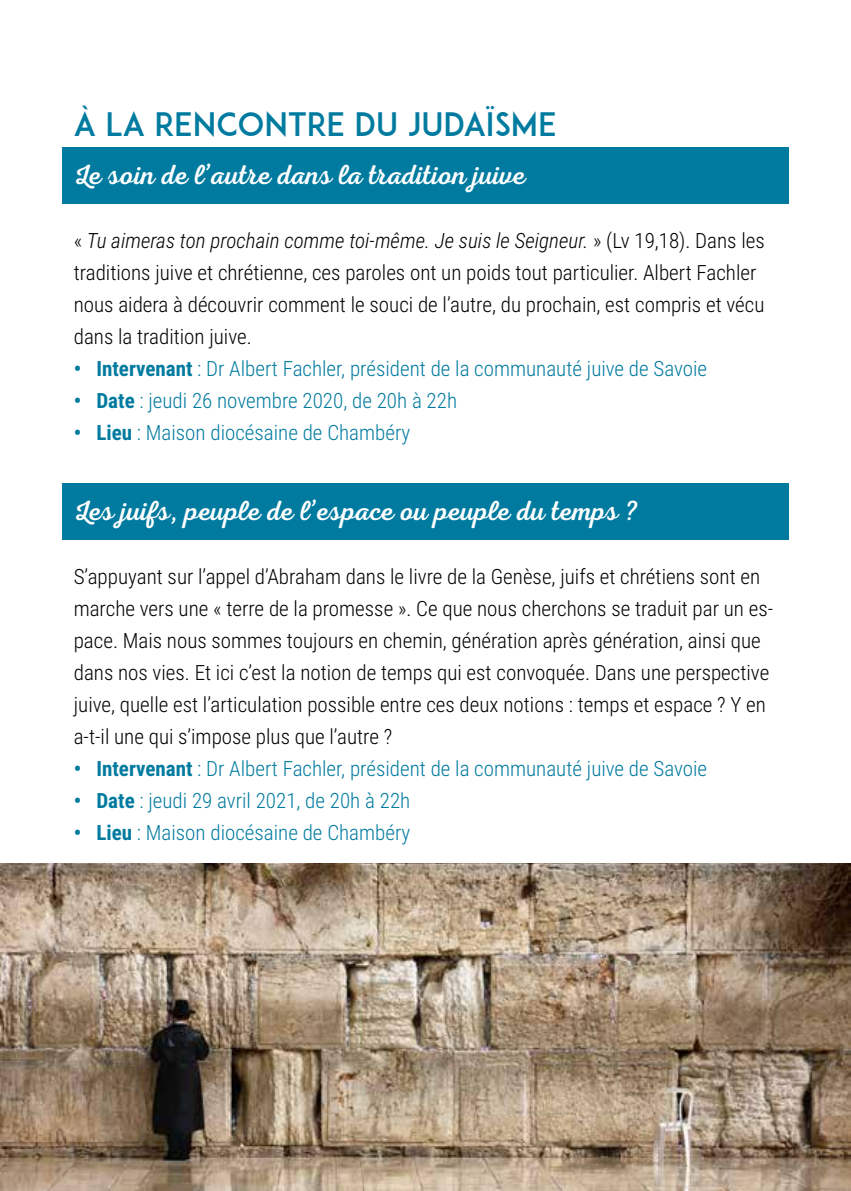
<style>
.page{position:relative;width:851px;height:1191px;background:#fff}
.page>*{position:absolute;margin:0;border:0;box-sizing:border-box;transform-origin:0 0}
.t1{font:32px "ADAM.CGPRO";color:#007b9f}
.t2{font:28px "Nexa Script";color:#fff}
.t3{font:300 21px/32px "Roboto Condensed";color:#000}
.t4{font:300 21px "Roboto Condensed";color:#007b9f}
.s1{font-style:italic}
.s2{font-weight:700}
</style>
<div class="page">
<div style="left:62px;top:147px;width:726px;height:57px;background:#007b9f"></div>
<div style="left:62px;top:483px;width:726px;height:57px;background:#007b9f"></div>
<img style="left:0;top:864px;width:850px;height:327px">
<h1 class="t1" style="left:74px;top:105px;width:484px">À LA RENCONTRE DU JUDAÏSME</h1>
<h2 class="t2" style="left:74px;top:158px;width:453px">Le soin de l’autre dans la tradition juive</h2>
<p class="t3" style="left:74px;top:224px;width:692px">« <span class="s1">Tu aimeras ton prochain comme toi-même. Je suis le Seigneur.</span> » (Lv 19,18). Dans les traditions juive et chrétienne, ces paroles ont un poids tout particulier. Albert Fachler nous aidera à découvrir comment le souci de l’autre, du prochain, est compris et vécu dans la tradition juive.</p>
<p class="t4" style="left:74px;top:354px;width:635px"><span class="s2">• Intervenant</span> : Dr Albert Fachler, président de la communauté juive de Savoie</p>
<p class="t4" style="left:74px;top:386px;width:385px"><span class="s2">• Date</span> : jeudi 26 novembre 2020, de 20h à 22h</p>
<p class="t4" style="left:74px;top:418px;width:338px"><span class="s2">• Lieu</span> : Maison diocésaine de Chambéry</p>
<h2 class="t2" style="left:74px;top:494px;width:566px">Les juifs, peuple de l’espace ou peuple du temps ?</h2>
<p class="t3" style="left:74px;top:560px;width:700px">S’appuyant sur l’appel d’Abraham dans le livre de la Genèse, juifs et chrétiens sont en marche vers une « terre de la promesse ». Ce que nous cherchons se traduit par un es&shy;pace. Mais nous sommes toujours en chemin, génération après génération, ainsi que dans nos vies. Et ici c’est la notion de temps qui est convoquée. Dans une perspective juive, quelle est l’articulation possible entre ces deux notions : temps et espace ? Y en a-t-il une qui s’impose plus que l’autre ?</p>
<p class="t4" style="left:74px;top:754px;width:635px"><span class="s2">• Intervenant</span> : Dr Albert Fachler, président de la communauté juive de Savoie</p>
<p class="t4" style="left:74px;top:786px;width:338px"><span class="s2">• Date</span> : jeudi 29 avril 2021, de 20h à 22h</p>
<p class="t4" style="left:74px;top:818px;width:338px"><span class="s2">• Lieu</span> : Maison diocésaine de Chambéry</p>
</div>
